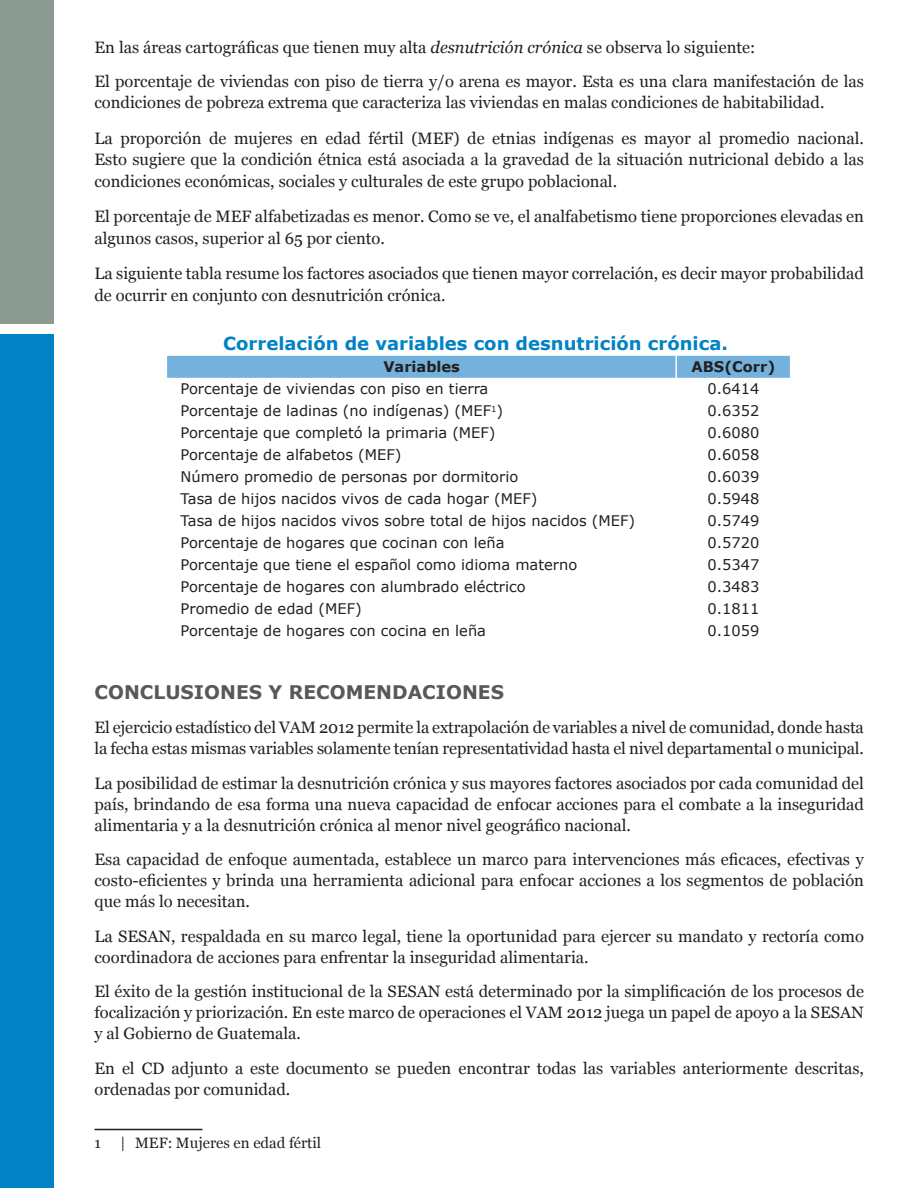
<style>
.page{position:relative;width:918px;height:1188px;background:#fff}
.page>*{position:absolute;margin:0;border:0;box-sizing:border-box;transform-origin:0 0}
.titulo_2{font:700 18.75px "Verdana";color:#57585a}
.nombre_grafica{font:700 18px "Verdana";color:#0082c5}
.general{font:16.5px/21px "Georgia";color:#231f20}
.piesito{font:15px "Georgia";color:#231f20}
.gral_tablas{font:14.7px "Verdana";color:#231f20}
.head{font:700 14.7px "Verdana";color:#231f20}
.s1{font-style:italic}
</style>
<div class="page">
<div style="left:0;top:0;width:54px;height:324px;background:#8b9b92"></div>
<div style="left:0;top:334px;width:54px;height:854px;background:#0082c5"></div>
<div style="left:167px;top:356px;width:624px;height:22px;background:#74b1dd"></div>
<hr style="left:94px;top:1129px;width:108px;height:1px;background:#231f20">
<p class="general" style="left:94px;top:37px;width:662px">En las áreas cartográficas que tienen muy alta <span class="s1">desnutrición crónica</span> se observa lo siguiente:</p>
<p class="general" style="left:94px;top:72px;width:771px">El porcentaje de viviendas con piso de tierra y/o arena es mayor. Esta es una clara manifestación de las condiciones de pobreza extrema que caracteriza las viviendas en malas condiciones de habitabilidad.</p>
<p class="general" style="left:94px;top:128px;width:771px;line-height:21.8px;text-align:justify">La proporción de mujeres en edad fértil (MEF) de etnias indígenas es mayor al promedio nacional.<br>Esto sugiere que la condición étnica está asociada a la gravedad de la situación nutricional debido a las condiciones económicas, sociales y culturales de este grupo poblacional.</p>
<p class="general" style="left:94px;top:206px;width:771px;line-height:21.8px">El porcentaje de MEF alfabetizadas es menor. Como se ve, el analfabetismo tiene proporciones elevadas en algunos casos, superior al 65 por ciento.</p>
<p class="general" style="left:94px;top:263px;width:771px;line-height:21.8px">La siguiente tabla resume los factores asociados que tienen mayor correlación, es decir mayor probabilidad de ocurrir en conjunto con desnutrición crónica.</p>
<p class="nombre_grafica" style="left:223px;top:332px;width:506px">Correlación de variables con desnutrición crónica.</p>
<p class="head" style="left:383px;top:358px;width:78px">Variables</p>
<p class="head" style="left:691px;top:358px;width:85px">ABS(Corr)</p>
<p class="gral_tablas" style="left:181px;top:380px;width:309px">Porcentaje de viviendas con piso en tierra</p>
<p class="gral_tablas" style="left:708px;top:380px;width:53px">0.6414</p>
<p class="gral_tablas" style="left:181px;top:402px;width:324px">Porcentaje de ladinas (no indígenas) (MEF<sup>1</sup>)</p>
<p class="gral_tablas" style="left:708px;top:402px;width:53px">0.6352</p>
<p class="gral_tablas" style="left:181px;top:424px;width:316px">Porcentaje que completó la primaria (MEF)</p>
<p class="gral_tablas" style="left:708px;top:424px;width:53px">0.6080</p>
<p class="gral_tablas" style="left:181px;top:446px;width:222px">Porcentaje de alfabetos (MEF)</p>
<p class="gral_tablas" style="left:708px;top:446px;width:53px">0.6058</p>
<p class="gral_tablas" style="left:181px;top:468px;width:339px">Número promedio de personas por dormitorio</p>
<p class="gral_tablas" style="left:708px;top:468px;width:53px">0.6039</p>
<p class="gral_tablas" style="left:181px;top:490px;width:358px">Tasa de hijos nacidos vivos de cada hogar (MEF)</p>
<p class="gral_tablas" style="left:708px;top:490px;width:53px">0.5948</p>
<p class="gral_tablas" style="left:181px;top:512px;width:456px">Tasa de hijos nacidos vivos sobre total de hijos nacidos (MEF)</p>
<p class="gral_tablas" style="left:708px;top:512px;width:53px">0.5749</p>
<p class="gral_tablas" style="left:181px;top:534px;width:325px">Porcentaje de hogares que cocinan con leña</p>
<p class="gral_tablas" style="left:708px;top:534px;width:53px">0.5720</p>
<p class="gral_tablas" style="left:181px;top:556px;width:398px">Porcentaje que tiene el español como idioma materno</p>
<p class="gral_tablas" style="left:708px;top:556px;width:53px">0.5347</p>
<p class="gral_tablas" style="left:181px;top:578px;width:347px">Porcentaje de hogares con alumbrado eléctrico</p>
<p class="gral_tablas" style="left:708px;top:578px;width:53px">0.3483</p>
<p class="gral_tablas" style="left:181px;top:600px;width:183px">Promedio de edad (MEF)</p>
<p class="gral_tablas" style="left:708px;top:600px;width:53px">0.1811</p>
<p class="gral_tablas" style="left:181px;top:622px;width:307px">Porcentaje de hogares con cocina en leña</p>
<p class="gral_tablas" style="left:708px;top:622px;width:53px">0.1059</p>
<p class="titulo_2" style="left:94px;top:680px;width:411px">CONCLUSIONES Y RECOMENDACIONES</p>
<p class="general" style="left:94px;top:717px;width:771px">El ejercicio estadístico del VAM 2012 permite la extrapolación de variables a nivel de comunidad, donde hasta la fecha estas mismas variables solamente tenían representatividad hasta el nivel departamental o municipal.</p>
<p class="general" style="left:94px;top:773px;width:771px;text-align:justify">La posibilidad de estimar la desnutrición crónica y sus mayores factores asociados por cada comunidad del país, brindando de esa forma una nueva capacidad de enfocar acciones para el combate a la inseguridad alimentaria y a la desnutrición crónica al menor nivel geográfico nacional.</p>
<p class="general" style="left:94px;top:849px;width:771px;text-align:justify">Esa capacidad de enfoque aumentada, establece un marco para intervenciones más eficaces, efectivas y costo-eficientes y brinda una herramienta adicional para enfocar acciones a los segmentos de población que más lo necesitan.</p>
<p class="general" style="left:94px;top:926px;width:771px">La SESAN, respaldada en su marco legal, tiene la oportunidad para ejercer su mandato y rectoría como coordinadora de acciones para enfrentar la inseguridad alimentaria.</p>
<p class="general" style="left:94px;top:981px;width:771px;text-align:justify">El éxito de la gestión institucional de la SESAN está determinado por la simplificación de los procesos de focalización y priorización. En este marco de operaciones el VAM 2012 juega un papel de apoyo a la SESAN y al Gobierno de Guatemala.</p>
<p class="general" style="left:94px;top:1058px;width:771px">En el CD adjunto a este documento se pueden encontrar todas las variables anteriormente descritas, ordenadas por comunidad.</p>
<p class="piesito" style="left:94px;top:1133px;width:8px">1</p>
<p class="piesito" style="left:120px;top:1133px;width:203px">| MEF: Mujeres en edad fértil</p>
</div>
